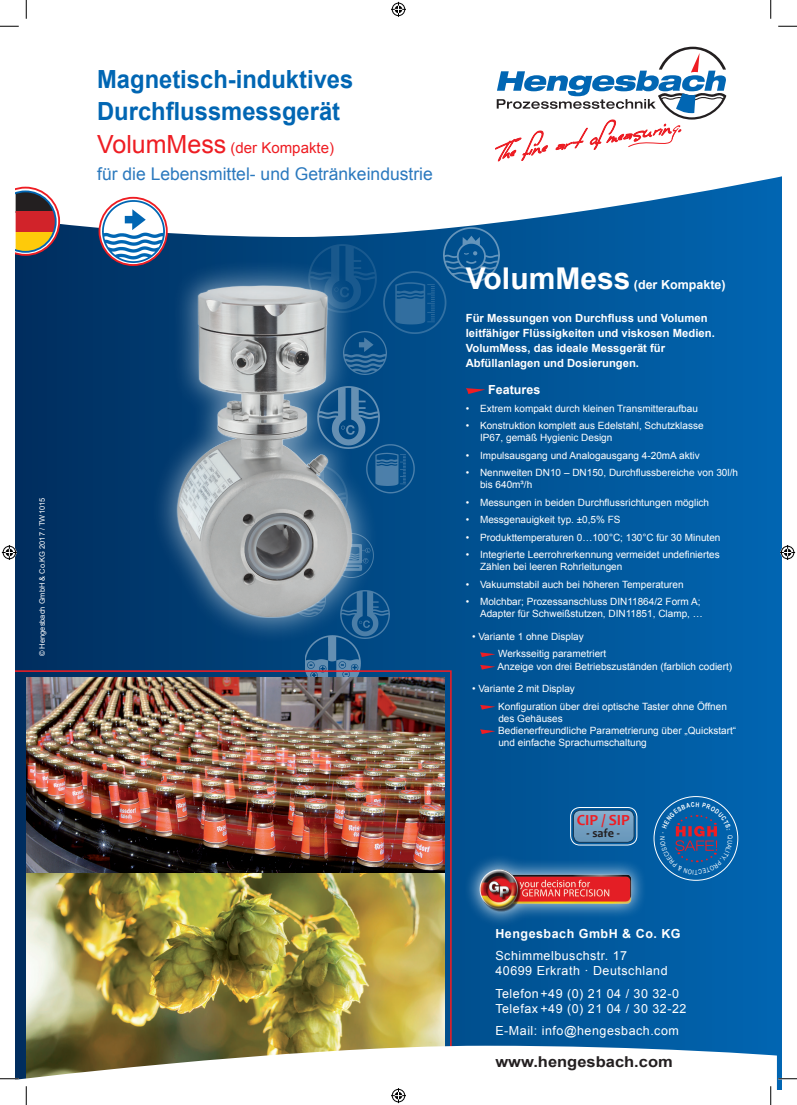
<style>
.page{position:relative;width:797px;height:1105px;background:#fff}
.page>*{position:absolute;margin:0;border:0;box-sizing:border-box;transform-origin:0 0}
.t1{font:700 30px "Arial";color:#fff}
.t2{font:700 25px/32.5px "Arial";color:#0166b3;scale:.95 1}
.t3{font:17.5px "Arial";color:#2b79be}
.t4{font:700 15.5px "Candara";color:#ee1d23}
.t5{font:15px "Arial";color:#ee1d23}
.t6{font:700 15px "Arial";color:#231f20;scale:1.1 1}
.t7{font:12.5px/15px "Arial";letter-spacing:.04em;color:#fff}
.t8{font:700 12.5px "Arial";color:#fff}
.t9{font:700 12.5px "Arial";letter-spacing:.04em;color:#fff}
.t10{font:700 12.25px "Candara";color:#231f20}
.t11{font:700 11.25px/15px "Arial";color:#fff}
.t12{font:10px/12px "Arial";color:#fff}
.t13{font:7.5px "Arial";color:#fff}
.t14{font:6.5px "Arial Narrow";color:#fff}
.s1{font-size:25px}
</style>
<div class="page">
<div style="left:16px;top:16px;width:765px;height:1073px;background:linear-gradient(to right,#002f5e,#0166b1)"></div>
<svg style="left:16px;top:16px;width:765px;height:221px"></svg>
<svg style="left:466px;top:388px;width:19px;height:6px"></svg>
<svg style="left:480px;top:652px;width:15px;height:5px"></svg>
<svg style="left:480px;top:665px;width:15px;height:5px"></svg>
<svg style="left:480px;top:705px;width:15px;height:5px"></svg>
<svg style="left:480px;top:729px;width:15px;height:5px"></svg>
<svg style="left:16px;top:187px;width:44px;height:69px;background:#a1654e"></svg>
<img style="left:305px;top:644px;width:57px;height:26px">
<img style="left:383px;top:272px;width:64px;height:64px">
<img style="left:378px;top:331px;width:9px;height:43px">
<img style="left:378px;top:444px;width:38px;height:50px">
<img style="left:378px;top:590px;width:12px;height:49px">
<img style="left:308px;top:245px;width:68px;height:14px">
<img style="left:443px;top:227px;width:56px;height:56px">
<svg style="left:495px;top:47px;width:231px;height:114px"></svg>
<div style="left:99px;top:197px;width:69px;height:69px;border:2px solid #ee1d23;border-radius:50%"></div>
<img style="left:102px;top:200px;width:62px;height:62px">
<img style="left:16px;top:670px;width:435px;height:376px">
<div style="left:151px;top:259px;width:227px;height:385px;background:#fff;opacity:.46"></div>
<div style="left:176px;top:284px;width:177px;height:334px;background:#fff;opacity:.46"></div>
<img style="left:177px;top:286px;width:175px;height:331px">
<div style="left:464px;top:853px;width:183px;height:74px;background:#fff;opacity:.75"></div>
<img style="left:474px;top:866px;width:161px;height:46px">
<div style="left:570px;top:807px;width:67px;height:38px;border:1px solid #fff;border-radius:9px"></div>
<div style="left:573px;top:810px;width:61px;height:32px;background:linear-gradient(to bottom,#85aece,#6796b9);border-radius:7px"></div>
<div style="left:573px;top:810px;width:61px;height:33px;border:1px solid #231f20;border-radius:7px"></div>
<svg style="left:0;top:25px;width:19px;height:2px"></svg>
<svg style="left:778px;top:25px;width:19px;height:2px"></svg>
<svg style="left:25px;top:0;width:2px;height:19px"></svg>
<svg style="left:770px;top:0;width:1px;height:19px"></svg>
<svg style="left:391px;top:2px;width:15px;height:15px"></svg>
<svg style="left:0;top:1046px;width:797px;height:59px"></svg>
<svg style="left:2px;top:545px;width:15px;height:15px"></svg>
<svg style="left:780px;top:545px;width:15px;height:15px"></svg>
<svg style="left:660px;top:802px;width:72px;height:72px;background:#195c9d"></svg>
<p class="t13" style="left:37px;top:656px;width:160px;rotate:-90deg">© Hengesbach GmbH &amp; Co.KG 2017 / TW1015</p>
<h2 class="t2" style="left:97px;top:63px;width:271px">Magnetisch-induktives<br>Durchflussmessgerät</h2>
<h3 class="t5" style="left:97px;top:138px;width:238px"><span class="s1">VolumMess</span> (der Kompakte)</h3>
<h3 class="t3" style="left:97px;top:163px;width:337px">für die Lebensmittel- und Getränkeindustrie</h3>
<h1 class="t1" style="left:466px;top:258px;width:166px">VolumMess</h1>
<p class="t8" style="left:634px;top:276px;width:93px">(der Kompakte)</p>
<p class="t11" style="left:466px;top:310px;width:250px">Für Messungen von Durchfluss und Volumen leitfähiger Flüssigkeiten und viskosen Medien.<br>VolumMess, das ideale Messgerät für Abfüllanlagen und Dosierungen.</p>
<p class="t8" style="left:488px;top:381px;width:54px">Features</p>
<p class="t12" style="left:466px;top:402px;width:234px">• Extrem kompakt durch kleinen Transmitteraufbau</p>
<p class="t12" style="left:480px;top:420px;width:225px;text-indent:-14px">• Konstruktion komplett aus Edelstahl, Schutzklasse<br>IP67, gemäß Hygienic Design</p>
<p class="t12" style="left:466px;top:449px;width:235px">• Impulsausgang und Analogausgang 4-20mA aktiv</p>
<p class="t12" style="left:480px;top:467px;width:259px;text-indent:-14px">• Nennweiten DN10 – DN150, Durchflussbereiche von 30l/h bis 640m³/h</p>
<p class="t12" style="left:466px;top:496px;width:245px">• Messungen in beiden Durchflussrichtungen möglich</p>
<p class="t12" style="left:466px;top:514px;width:156px">• Messgenauigkeit typ. ±0,5% FS</p>
<p class="t12" style="left:466px;top:531px;width:256px">• Produkttemperaturen 0…100°C; 130°C für 30 Minuten</p>
<p class="t12" style="left:480px;top:549px;width:241px;text-indent:-14px">• Integrierte Leerrohrerkennung vermeidet undefiniertes<br>Zählen bei leeren Rohrleitungen</p>
<p class="t12" style="left:466px;top:578px;width:219px">• Vakuumstabil auch bei höheren Temperaturen</p>
<p class="t12" style="left:466px;top:596px;width:238px;text-align:right">• Molchbar; Prozessanschluss DIN11864/2 Form A;<br>Adapter für Schweißstutzen, DIN11851, Clamp, …</p>
<p class="t12" style="left:498px;top:627px;width:110px;line-height:17.5px;text-indent:-26px">• Variante 1 ohne Display<br>Werksseitig parametriert</p>
<p class="t12" style="left:497px;top:660px;width:236px">Anzeige von drei Betriebszuständen (farblich codiert)</p>
<p class="t12" style="left:498px;top:680px;width:230px;line-height:17.5px;text-indent:-26px">• Variante 2 mit Display<br>Konfiguration über drei optische Taster ohne Öffnen</p>
<p class="t12" style="left:498px;top:712px;width:239px">des Gehäuses<br>Bedienerfreundliche Parametrierung über „Quickstart“ und einfache Sprachumschaltung</p>
<h3 class="t4" style="left:576px;top:811px;width:55px">CIP / SIP</h3>
<p class="t10" style="left:586px;top:825px;width:35px">- safe -</p>
<p class="t14" style="left:657px;top:840px;width:5px;rotate:-90deg">N</p>
<p class="t14" style="left:697px;top:877px;width:5px;rotate:-180deg">T</p>
<p class="t9" style="left:495px;top:925px;width:187px">Hengesbach GmbH &amp; Co. KG</p>
<p class="t7" style="left:495px;top:948px;width:174px">Schimmelbuschstr. 17<br>40699 Erkrath · Deutschland</p>
<p class="t7" style="left:495px;top:986px;width:192px">Telefon+49 (0) 21 04 / 30 32-0<br>Telefax +49 (0) 21 04 / 30 32-22</p>
<p class="t7" style="left:495px;top:1023px;width:185px">E-Mail: info@hengesbach.com</p>
<h3 class="t6" style="left:495px;top:1052px;width:163px">www.hengesbach.com</h3>
</div>
